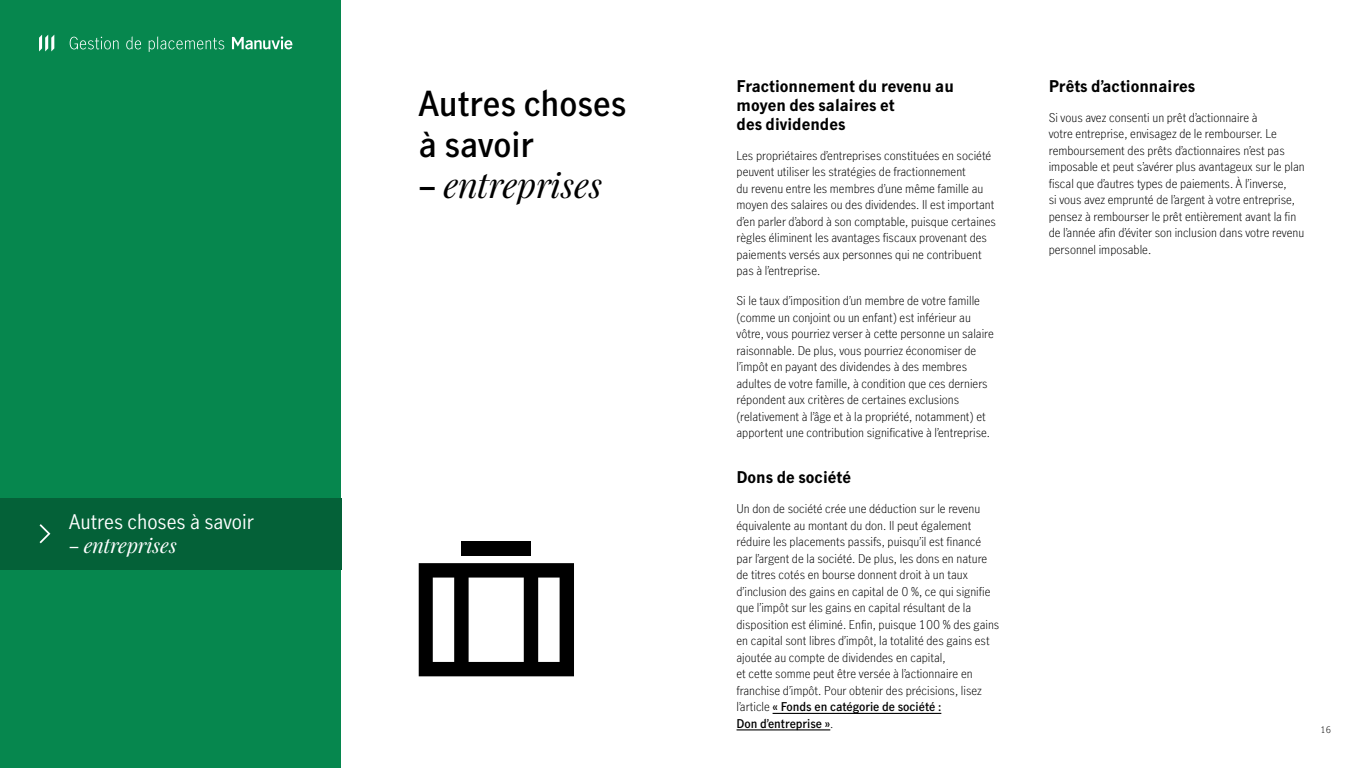
<style>
.page{position:relative;width:1366px;height:768px;background:#fff}
.page>*{position:absolute;margin:0;border:0;box-sizing:border-box;transform-origin:0 0}
.t1{font:600 34.2px/40.9px "Manulife JH Sans Optimized";color:#000}
.t2{font:italic 34.2px "Manulife JH Serif Optimized";color:#000}
.t3{font:20px "Manulife JH Sans Optimized";color:#fff}
.t4{font:italic 20px "Manulife JH Serif Optimized";color:#fff}
.t5{font:700 16px/19px "Manulife JH Sans Optimized";color:#000}
.t6{font:300 12px/16.5px "Manulife JH Sans Optimized";color:#000}
.t7{font:300 9px "Manulife JH Sans Optimized";color:#000}
.s1{font-family:"Manulife JH Sans Optimized";font-style:normal}
.s2{font-family:"Manulife JH Sans Optimized";font-weight:600;font-style:normal}
.s3{font-weight:600}
</style>
<div class="page">
<svg style="left:419px;top:563px;width:155px;height:113px"></svg>
<div style="left:461px;top:541px;width:70px;height:14px;background:#000"></div>
<div style="left:0;top:0;width:341px;height:768px;background:#06874e"></div>
<div style="left:0;top:498px;width:341px;height:72px;background:#046138"></div>
<svg style="left:40px;top:524px;width:10px;height:19px"></svg>
<svg style="left:39px;top:35px;width:15px;height:16px"></svg>
<svg style="left:232px;top:36px;width:61px;height:13px"></svg>
<svg style="left:70px;top:37px;width:49px;height:12px"></svg>
<svg style="left:126px;top:36px;width:15px;height:13px"></svg>
<svg style="left:149px;top:36px;width:75px;height:16px"></svg>
<hr style="left:773px;top:713px;width:168px;height:1px;background:#000">
<hr style="left:737px;top:729px;width:93px;height:1px;background:#000">
<h2 class="t3" style="left:69px;top:508px;width:186px">Autres choses à savoir</h2>
<h2 class="t4" style="left:69px;top:531px;width:109px"><span class="s1">–</span> entreprises</h2>
<h1 class="t1" style="left:419px;top:82px;width:209px">Autres choses à savoir</h1>
<h1 class="t2" style="left:419px;top:160px;width:185px"><span class="s2">–</span> entreprises</h1>
<h3 class="t5" style="left:737px;top:76px;width:219px">Fractionnement du revenu au moyen des salaires et<br>des dividendes</h3>
<p class="t6" style="left:737px;top:147px;width:261px">Les propriétaires d’entreprises constituées en société peuvent utiliser les stratégies de fractionnement<br>du revenu entre les membres d’une même famille au moyen des salaires ou des dividendes. Il est important d’en parler d’abord à son comptable, puisque certaines règles éliminent les avantages fiscaux provenant des paiements versés aux personnes qui ne contribuent pas à l’entreprise.</p>
<p class="t6" style="left:737px;top:292px;width:259px">Si le taux d’imposition d’un membre de votre famille (comme un conjoint ou un enfant) est inférieur au vôtre, vous pourriez verser à cette personne un salaire raisonnable. De plus, vous pourriez économiser de l’impôt en payant des dividendes à des membres adultes de votre famille, à condition que ces derniers répondent aux critères de certaines exclusions (relativement à l’âge et à la propriété, notamment) et apportent une contribution significative à l’entreprise.</p>
<h3 class="t5" style="left:737px;top:467px;width:116px">Dons de société</h3>
<p class="t6" style="left:737px;top:500px;width:264px">Un don de société crée une déduction sur le revenu équivalente au montant du don. Il peut également réduire les placements passifs, puisqu’il est financé par l’argent de la société. De plus, les dons en nature de titres cotés en bourse donnent droit à un taux d’inclusion des gains en capital de 0 %, ce qui signifie que l’impôt sur les gains en capital résultant de la disposition est éliminé. Enfin, puisque 100 % des gains en capital sont libres d’impôt, la totalité des gains est ajoutée au compte de dividendes en capital,<br>et cette somme peut être versée à l’actionnaire en franchise d’impôt. Pour obtenir des précisions, lisez l’article <span class="s3">« Fonds en catégorie de société :<br>Don d’entreprise »</span>.</p>
<h3 class="t5" style="left:1049px;top:76px;width:148px">Prêts d’actionnaires</h3>
<p class="t6" style="left:1049px;top:109px;width:257px">Si vous avez consenti un prêt d’actionnaire à<br>votre entreprise, envisagez de le rembourser. Le remboursement des prêts d’actionnaires n’est pas imposable et peut s’avérer plus avantageux sur le plan fiscal que d’autres types de paiements. À l’inverse,<br>si vous avez emprunté de l’argent à votre entreprise, pensez à rembourser le prêt entièrement avant la fin de l’année afin d’éviter son inclusion dans votre revenu personnel imposable.</p>
<p class="t7" style="left:1320px;top:724px;width:12px">16</p>
</div>
